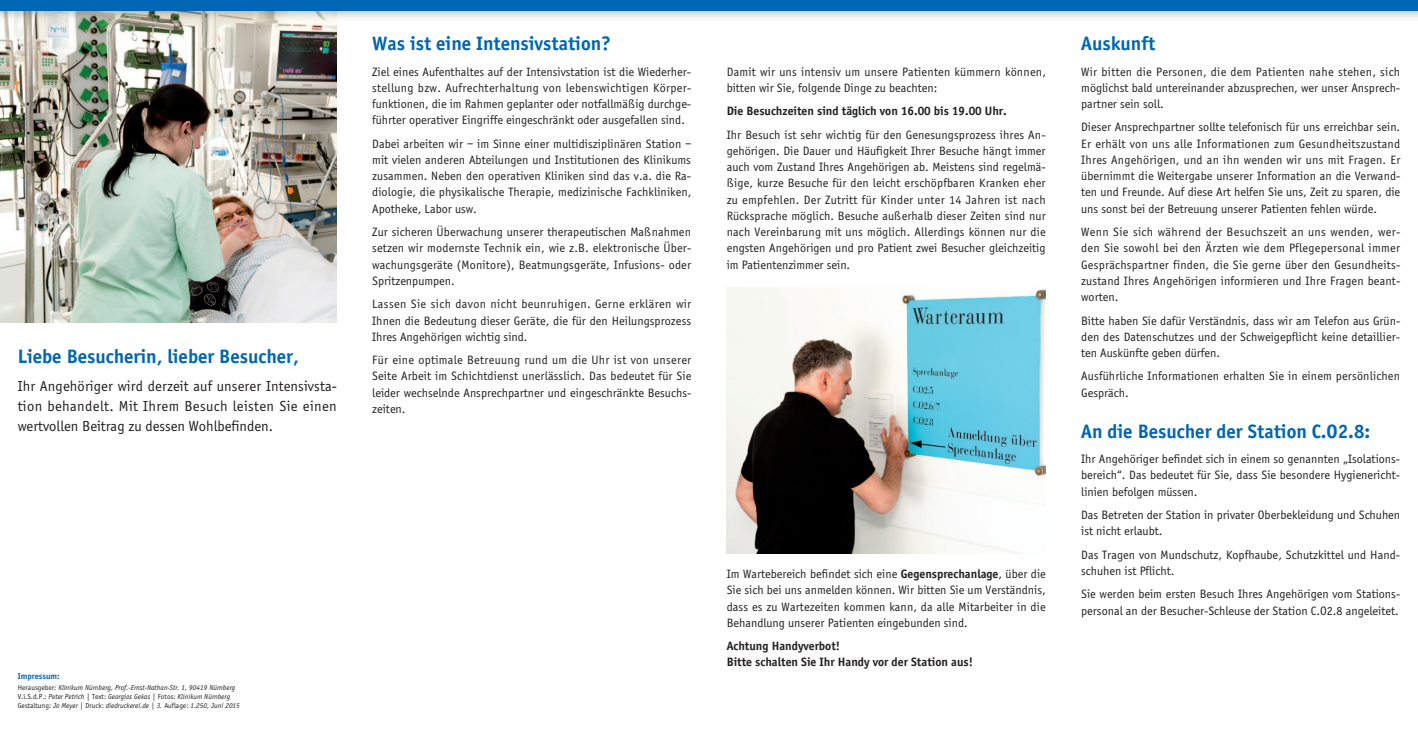
<style>
.page{position:relative;width:1418px;height:745px;background:#fff}
.page>*{position:absolute;margin:0;border:0;box-sizing:border-box;transform-origin:0 0}
.t1{font:700 20px "Officina Sans";color:#0166b3}
.t2{font:15px/20px "Officina Sans";color:#231f20;text-align:justify}
.t3{font:12.5px/16.2px "Officina Sans";color:#231f20;text-align:justify}
.t4{font:700 12.5px/16.2px "Officina Sans";color:#231f20}
.t5{font:700 8.75px "Officina Sans";color:#0166b3}
.t6{font:italic 7.5px/9.2px "Officina Sans";color:#231f20}
.s1{font-style:normal}
.s2{font-weight:700}
</style>
<div class="page">
<img style="left:0;top:22px;width:337px;height:300px">
<img style="left:0;top:11px;width:1417px;height:11px">
<div style="left:0;top:0;width:1417px;height:11px;background:#0166b3"></div>
<img style="left:726px;top:287px;width:319px;height:266px">
<h1 class="t1" style="left:18px;top:343px;width:283px">Liebe Besucherin, lieber Besucher,</h1>
<p class="t2" style="left:18px;top:376px;width:321px">Ihr Angehöriger wird derzeit auf unserer Intensivsta&shy;tion behandelt. Mit Ihrem Besuch leisten Sie einen wertvollen Beitrag zu dessen Wohlbefinden.</p>
<p class="t5" style="left:18px;top:670px;width:44px">Impressum:</p>
<p class="t6" style="left:18px;top:682px;width:224px"><span class="s1">Herausgeber:</span> Klinikum Nürnberg, Prof.-Ernst-Nathan-Str. 1, 90419 Nürnberg<br><span class="s1">V.i.S.d.P.:</span> Peter Petrich | <span class="s1">Text:</span> Georgios Gekas | <span class="s1">Fotos:</span> Klinikum Nürnberg<br><span class="s1">Gestaltung:</span> Jo Meyer | <span class="s1">Druck:</span> diedruckerei.de | 3. <span class="s1">Auflage:</span> 1.250, Juni 2015</p>
<h1 class="t1" style="left:372px;top:32px;width:240px">Was ist eine Intensivstation?</h1>
<p class="t3" style="left:372px;top:63px;width:321px">Ziel eines Aufenthaltes auf der Intensivstation ist die Wiederher&shy;stellung bzw. Aufrechterhaltung von lebenswichtigen Körper&shy;funktionen, die im Rahmen geplanter oder notfallmäßig durchge&shy;führter operativer Eingriffe eingeschränkt oder ausgefallen sind.</p>
<p class="t3" style="left:372px;top:135px;width:321px">Dabei arbeiten wir – im Sinne einer multidisziplinären Station – mit vielen anderen Abteilungen und Institutionen des Klinikums zusammen. Neben den operativen Kliniken sind das v.a. die Ra&shy;diologie, die physikalische Therapie, medizinische Fachkliniken, Apotheke, Labor usw.</p>
<p class="t3" style="left:372px;top:224px;width:321px">Zur sicheren Überwachung unserer therapeutischen Maßnahmen setzen wir modernste Technik ein, wie z.B. elektronische Über&shy;wachungsgeräte (Monitore), Beatmungsgeräte, Infusions- oder Spritzenpumpen.</p>
<p class="t3" style="left:372px;top:296px;width:320px">Lassen Sie sich davon nicht beunruhigen. Gerne erklären wir Ihnen die Bedeutung dieser Geräte, die für den Heilungsprozess Ihres Angehörigen wichtig sind.</p>
<p class="t3" style="left:372px;top:352px;width:321px">Für eine optimale Betreuung rund um die Uhr ist von unserer Seite Arbeit im Schichtdienst unerlässlich. Das bedeutet für Sie leider wechselnde Ansprechpartner und eingeschränkte Besuchs&shy;zeiten.</p>
<p class="t3" style="left:726px;top:63px;width:321px">Damit wir uns intensiv um unsere Patienten kümmern können, bitten wir Sie, folgende Dinge zu beachten:</p>
<p class="t4" style="left:726px;top:103px;width:281px">Die Besuchzeiten sind täglich von 16.00 bis 19.00 Uhr.</p>
<p class="t3" style="left:726px;top:126px;width:320px">Ihr Besuch ist sehr wichtig für den Genesungsprozess ihres An&shy;gehörigen. Die Dauer und Häufigkeit Ihrer Besuche hängt immer auch vom Zustand Ihres Angehörigen ab. Meistens sind regelmä&shy;ßige, kurze Besuche für den leicht erschöpfbaren Kranken eher zu empfehlen. Der Zutritt für Kinder unter 14 Jahren ist nach Rücksprache möglich. Besuche außerhalb dieser Zeiten sind nur nach Vereinbarung mit uns möglich. Allerdings können nur die engsten Angehörigen und pro Patient zwei Besucher gleichzeitig im Patientenzimmer sein.</p>
<p class="t3" style="left:726px;top:565px;width:320px">Im Wartebereich befindet sich eine <span class="s2">Gegensprechanlage</span>, über die Sie sich bei uns anmelden können. Wir bitten Sie um Verständnis, dass es zu Wartezeiten kommen kann, da alle Mitarbeiter in die Behandlung unserer Patienten eingebunden sind.</p>
<p class="t4" style="left:726px;top:637px;width:248px">Achtung Handyverbot!<br>Bitte schalten Sie Ihr Handy vor der Station aus!</p>
<h1 class="t1" style="left:1081px;top:32px;width:76px">Auskunft</h1>
<p class="t3" style="left:1081px;top:63px;width:320px">Wir bitten die Personen, die dem Patienten nahe stehen, sich möglichst bald untereinander abzusprechen, wer unser Ansprech&shy;partner sein soll.</p>
<p class="t3" style="left:1081px;top:119px;width:321px">Dieser Ansprechpartner sollte telefonisch für uns erreichbar sein.<br>Er erhält von uns alle Informationen zum Gesundheitszustand Ihres Angehörigen, und an ihn wenden wir uns mit Fragen. Er übernimmt die Weitergabe unserer Information an die Verwand&shy;ten und Freunde. Auf diese Art helfen Sie uns, Zeit zu sparen, die uns sonst bei der Betreuung unserer Patienten fehlen würde.</p>
<p class="t3" style="left:1081px;top:224px;width:321px">Wenn Sie sich während der Besuchszeit an uns wenden, wer&shy;den Sie sowohl bei den Ärzten wie dem Pflegepersonal immer Gesprächspartner finden, die Sie gerne über den Gesundheits&shy;zustand Ihres Angehörigen informieren und Ihre Fragen beant&shy;worten.</p>
<p class="t3" style="left:1081px;top:312px;width:320px">Bitte haben Sie dafür Verständnis, dass wir am Telefon aus Grün&shy;den des Datenschutzes und der Schweigepflicht keine detaillier&shy;ten Auskünfte geben dürfen.</p>
<p class="t3" style="left:1081px;top:368px;width:320px">Ausführliche Informationen erhalten Sie in einem persönlichen<br>Gespräch.</p>
<h1 class="t1" style="left:1081px;top:419px;width:290px">An die Besucher der Station C.O2.8:</h1>
<p class="t3" style="left:1081px;top:451px;width:320px">Ihr Angehöriger befindet sich in einem so genannten „Isolations&shy;bereich“. Das bedeutet für Sie, dass Sie besondere Hygienericht&shy;linien befolgen müssen.</p>
<p class="t3" style="left:1081px;top:506px;width:320px">Das Betreten der Station in privater Oberbekleidung und Schuhen ist nicht erlaubt.</p>
<p class="t3" style="left:1081px;top:546px;width:320px">Das Tragen von Mundschutz, Kopfhaube, Schutzkittel und Hand&shy;schuhen ist Pflicht.</p>
<p class="t3" style="left:1081px;top:586px;width:320px">Sie werden beim ersten Besuch Ihres Angehörigen vom Stations&shy;personal an der Besucher-Schleuse der Station C.O2.8 angeleitet.</p>
</div>
